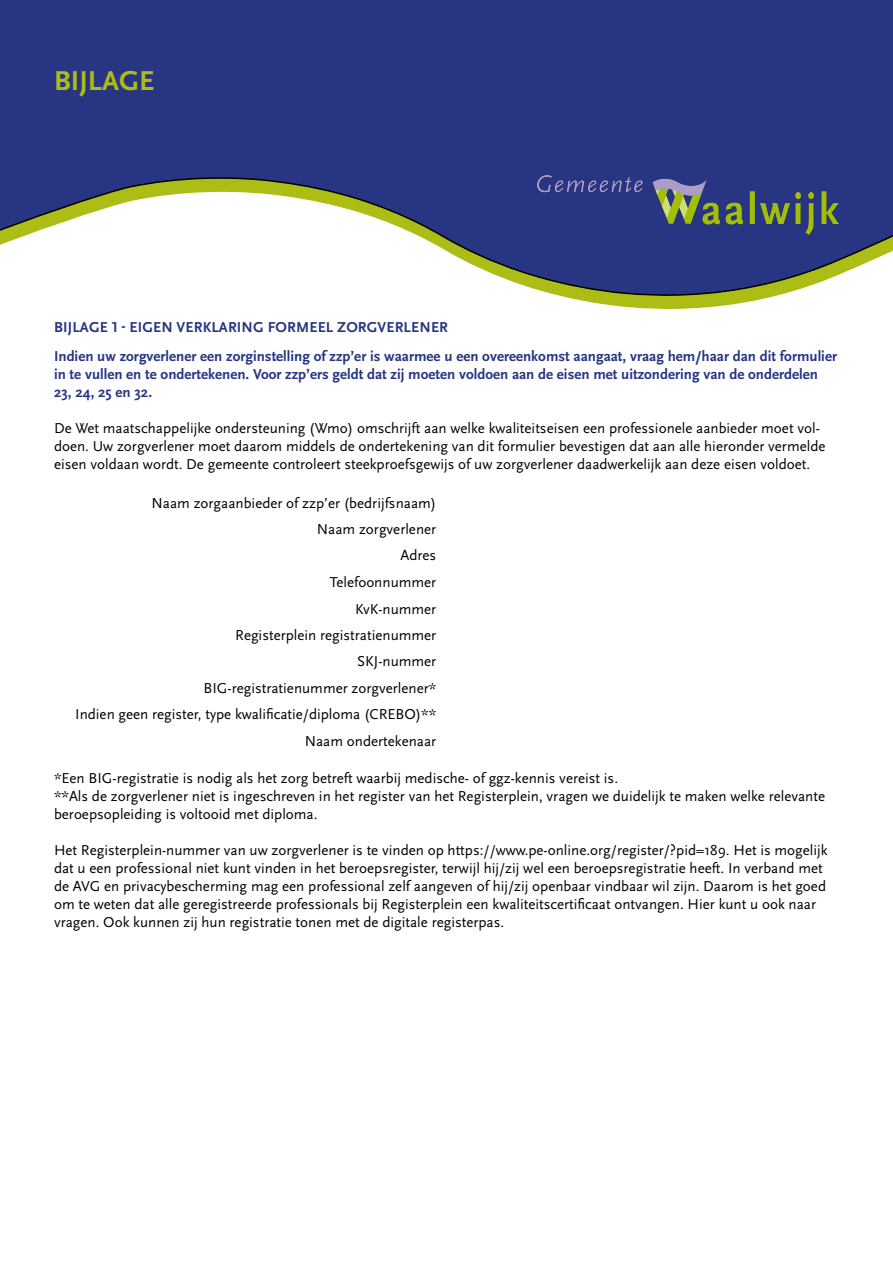
<style>
.page{position:relative;width:893px;height:1263px;background:#fff}
.page>*{position:absolute;margin:0;border:0;box-sizing:border-box;transform-origin:0 0}
.t1{font:700 28.5px "Scala Sans Pro";color:#acbe15}
.t2{font:15px/18px "Scala Sans Pro";color:#000}
.t3{font:700 15px/28.5px "Scala Sans Pro";color:#273583}
</style>
<div class="page">
<svg style="left:561px;top:296px;width:214px;height:13px;fill:#acbe15"></svg>
<svg style="left:0;top:0;width:893px;height:296px"></svg>
<img style="left:537px;top:176px;width:302px;height:58px">
<h1 class="t1" style="left:54px;top:64px;width:102px">BIJLAGE</h1>
<p class="t3" style="left:54px;top:313px;width:785px">BIJLAGE 1 - EIGEN VERKLARING FORMEEL ZORGVERLENER<br>Indien uw zorgverlener een zorginstelling of zzp’er is waarmee u een overeenkomst aangaat, vraag hem/haar dan dit formulier</p>
<p class="t3" style="left:54px;top:365px;width:765px;line-height:18px">in te vullen en te ondertekenen. Voor zzp’ers geldt dat zij moeten voldoen aan de eisen met uitzondering van de onderdelen<br>23, 24, 25 en 32.</p>
<p class="t2" style="left:54px;top:419px;width:773px">De Wet maatschappelijke ondersteuning (Wmo) omschrijft aan welke kwaliteitseisen een professionele aanbieder moet vol&shy;doen. Uw zorgverlener moet daarom middels de ondertekening van dit formulier bevestigen dat aan alle hieronder vermelde eisen voldaan wordt. De gemeente controleert steekproefsgewijs of uw zorgverlener daadwerkelijk aan deze eisen voldoet.</p>
<p class="t2" style="left:152px;top:494px;width:286px">Naam zorgaanbieder of zzp’er (bedrijfsnaam)</p>
<p class="t2" style="left:317px;top:520px;width:121px">Naam zorgverlener</p>
<p class="t2" style="left:400px;top:547px;width:37px">Adres</p>
<p class="t2" style="left:330px;top:573px;width:108px">Telefoonnummer</p>
<p class="t2" style="left:355px;top:600px;width:83px">KvK-nummer</p>
<p class="t2" style="left:235px;top:626px;width:203px">Registerplein registratienummer</p>
<p class="t2" style="left:357px;top:652px;width:81px">SKJ-nummer</p>
<p class="t2" style="left:204px;top:679px;width:234px">BIG-registratienummer zorgverlener*</p>
<p class="t2" style="left:75px;top:705px;width:363px">Indien geen register, type kwalificatie/diploma (CREBO)**</p>
<p class="t2" style="left:305px;top:732px;width:133px">Naam ondertekenaar</p>
<p class="t2" style="left:54px;top:769px;width:773px">*Een BIG-registratie is nodig als het zorg betreft waarbij medische- of ggz-kennis vereist is.<br>**Als de zorgverlener niet is ingeschreven in het register van het Registerplein, vragen we duidelijk te maken welke relevante beroepsopleiding is voltooid met diploma.</p>
<p class="t2" style="left:54px;top:841px;width:775px">Het Registerplein-nummer van uw zorgverlener is te vinden op https://www.pe-online.org/register/?pid=189. Het is mogelijk dat u een professional niet kunt vinden in het beroepsregister, terwijl hij/zij wel een beroepsregistratie heeft. In verband met de AVG en privacybescherming mag een professional zelf aangeven of hij/zij openbaar vindbaar wil zijn. Daarom is het goed om te weten dat alle geregistreerde professionals bij Registerplein een kwaliteitscertificaat ontvangen. Hier kunt u ook naar vragen. Ook kunnen zij hun registratie tonen met de digitale registerpas.</p>
</div>
